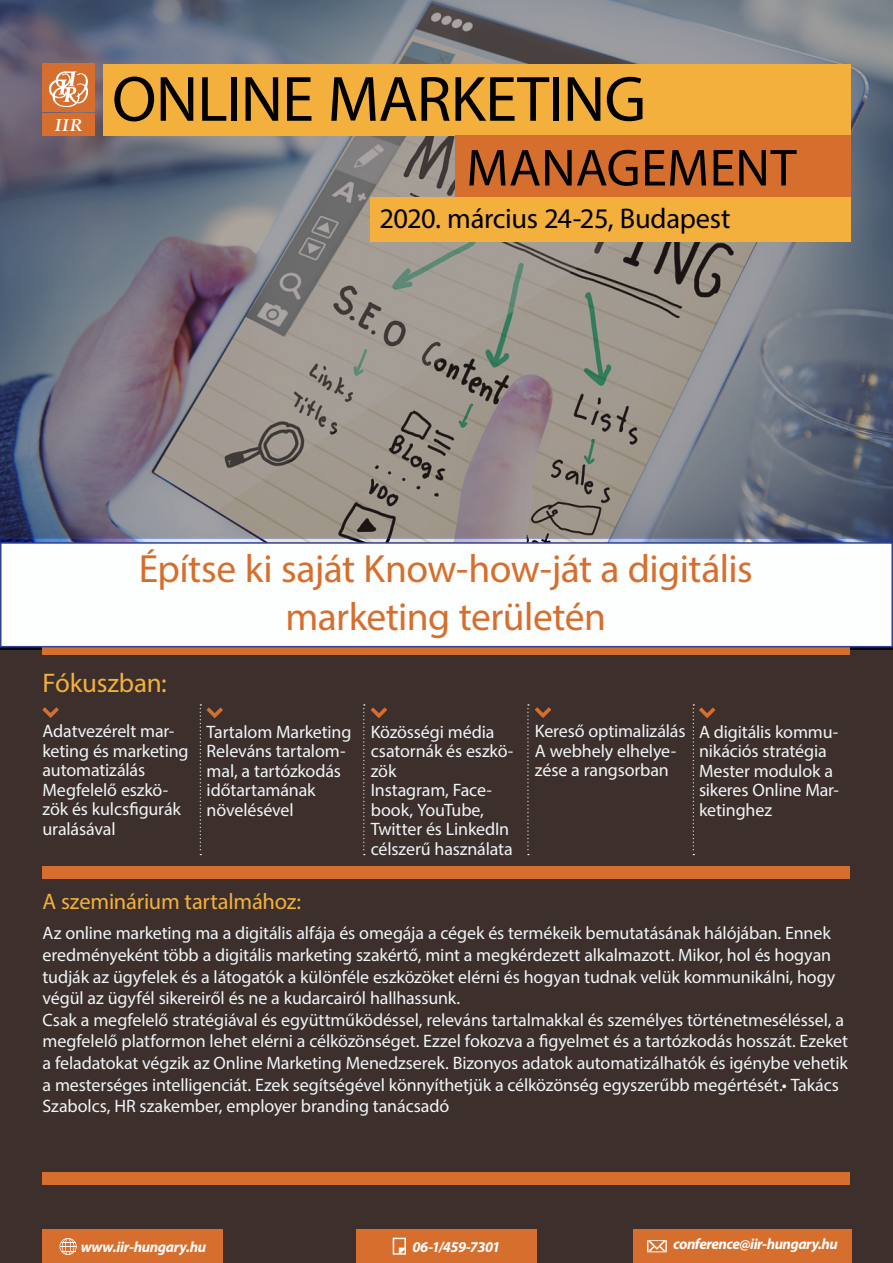
<style>
.page{position:relative;width:893px;height:1263px;background:#fff}
.page>*{position:absolute;margin:0;border:0;box-sizing:border-box;transform-origin:0 0}
.t1{font:64.5px "Myriad Pro";letter-spacing:-.015em;color:#000}
.t2{font:52.5px "Myriad Pro";color:#000}
.t3{font:39.45px/47.4px "Myriad Pro";letter-spacing:-.015em;color:#d66e2d;text-align:center}
.t4{font:28.5px "Myriad Pro";letter-spacing:-.015em;color:#000}
.t5{font:27px "Myriad Pro";letter-spacing:-.005em;color:#f3b03c}
.t6{font:22.5px "Myriad Pro";letter-spacing:-.01em;color:#f3b03c}
.t7{font:18px/19.5px "Myriad Pro";letter-spacing:-.01em;color:#f0f5f7}
.t8{font:italic 700 17.25px "Palatino Linotype";color:#fff}
.t9{font:italic 700 15px "Myriad Pro";letter-spacing:-.03em;color:#fff}
</style>
<div class="page">
<svg style="left:0;top:0;width:893px;height:539px;background:#7d7d82"></svg>
<div style="left:0;top:553px;width:893px;height:710px;background:#3c2f2c"></div>
<div style="left:103px;top:64px;width:747px;height:72px;background:#f3b03c"></div>
<div style="left:43px;top:64px;width:52px;height:48px;background:#d66e2d"></div>
<img style="left:49px;top:71px;width:39px;height:37px">
<div style="left:43px;top:113px;width:52px;height:23px;background:#d66e2d"></div>
<div style="left:43px;top:642px;width:807px;height:13px;background:#d66e2d"></div>
<div style="left:43px;top:866px;width:807px;height:13px;background:#d66e2d"></div>
<div style="left:43px;top:1172px;width:807px;height:13px;background:#d66e2d"></div>
<svg style="left:43px;top:707px;width:16px;height:11px"></svg>
<svg style="left:207px;top:708px;width:16px;height:10px"></svg>
<svg style="left:371px;top:708px;width:16px;height:10px"></svg>
<svg style="left:535px;top:707px;width:16px;height:11px"></svg>
<div style="left:43px;top:1229px;width:180px;height:34px;background:#d66e2d"></div>
<svg style="left:60px;top:1238px;width:17px;height:17px"></svg>
<div style="left:1px;top:543px;width:891px;height:104px;background:#fdfefe"></div>
<div style="left:0;top:542px;width:893px;height:105px;border:2px solid #343f93"></div>
<div style="left:356px;top:1229px;width:181px;height:34px;background:#d66e2d"></div>
<svg style="left:393px;top:1238px;width:13px;height:17px"></svg>
<div style="left:633px;top:1229px;width:219px;height:34px;background:#d66e2d"></div>
<svg style="left:647px;top:1240px;width:20px;height:13px"></svg>
<div style="left:370px;top:197px;width:480px;height:45px;background:#f3b03c"></div>
<div style="left:455px;top:136px;width:395px;height:61px;background:#d66e2d"></div>
<svg style="left:200px;top:704px;width:1px;height:151px"></svg>
<svg style="left:363px;top:704px;width:2px;height:151px"></svg>
<svg style="left:527px;top:704px;width:2px;height:151px"></svg>
<svg style="left:693px;top:704px;width:22px;height:151px"></svg>
<p class="t8" style="left:55px;top:113px;width:29px">IIR</p>
<h1 class="t1" style="left:112px;top:59px;width:536px">ONLINE MARKETING</h1>
<h2 class="t2" style="left:466px;top:136px;width:332px">MANAGEMENT</h2>
<h3 class="t4" style="left:380px;top:201px;width:352px">2020. március 24-25, Budapest</h3>
<h3 class="t3" style="left:139px;top:545px;width:615px">Építse ki saját Know-how-ját a digitális marketing területén</h3>
<h3 class="t5" style="left:43px;top:666px;width:126px">Fókuszban:</h3>
<p class="t7" style="left:43px;top:721px;width:148px">Adatvezérelt mar&shy;keting és marketing automatizálás<br>Megfelelő eszkö&shy;zök és kulcsfigurák uralásával</p>
<p class="t7" style="left:207px;top:721px;width:146px">Tartalom Marketing<br>Releváns tartalom&shy;mal, a tartózkodás időtartamának növelésével</p>
<p class="t7" style="left:371px;top:721px;width:144px">Közösségi média csatornák és eszkö&shy;zök<br>Instagram, Face&shy;book, YouTube,<br>Twitter és LinkedIn célszerű használata</p>
<p class="t7" style="left:535px;top:721px;width:152px">Kereső optimalizálás<br>A webhely elhelye&shy;zése a rangsorban</p>
<p class="t7" style="left:699px;top:721px;width:141px">A digitális kommu&shy;nikációs stratégia<br>Mester modulok a sikeres Online Mar&shy;ketinghez</p>
<p class="t6" style="left:43px;top:888px;width:260px">A szeminárium tartalmához:</p>
<p class="t7" style="left:43px;top:922px;width:807px;line-height:21.6px">Az online marketing ma a digitális alfája és omegája a cégek és termékeik bemutatásának hálójában. Ennek eredményeként több a digitális marketing szakértő, mint a megkérdezett alkalmazott. Mikor, hol és hogyan tudják az ügyfelek és a látogatók a különféle eszközöket elérni és hogyan tudnak velük kommunikálni, hogy végül az ügyfél sikereiről és ne a kudarcairól hallhassunk.<br>Csak a megfelelő stratégiával és együttműködéssel, releváns tartalmakkal és személyes történetmeséléssel, a megfelelő platformon lehet elérni a célközönséget. Ezzel fokozva a figyelmet és a tartózkodás hosszát. Ezeket a feladatokat végzik az Online Marketing Menedzserek. Bizonyos adatok automatizálhatók és igénybe vehetik a mesterséges intelligenciát. Ezek segítségével könnyíthetjük a célközönség egyszerűbb megértését.• Takács Szabolcs, HR szakember, employer branding tanácsadó</p>
<p class="t9" style="left:81px;top:1237px;width:127px">www.iir-hungary.hu</p>
<p class="t9" style="left:412px;top:1237px;width:89px">06-1/459-7301</p>
<p class="t9" style="left:673px;top:1234px;width:166px">conference@iir-hungary.hu</p>
</div>
